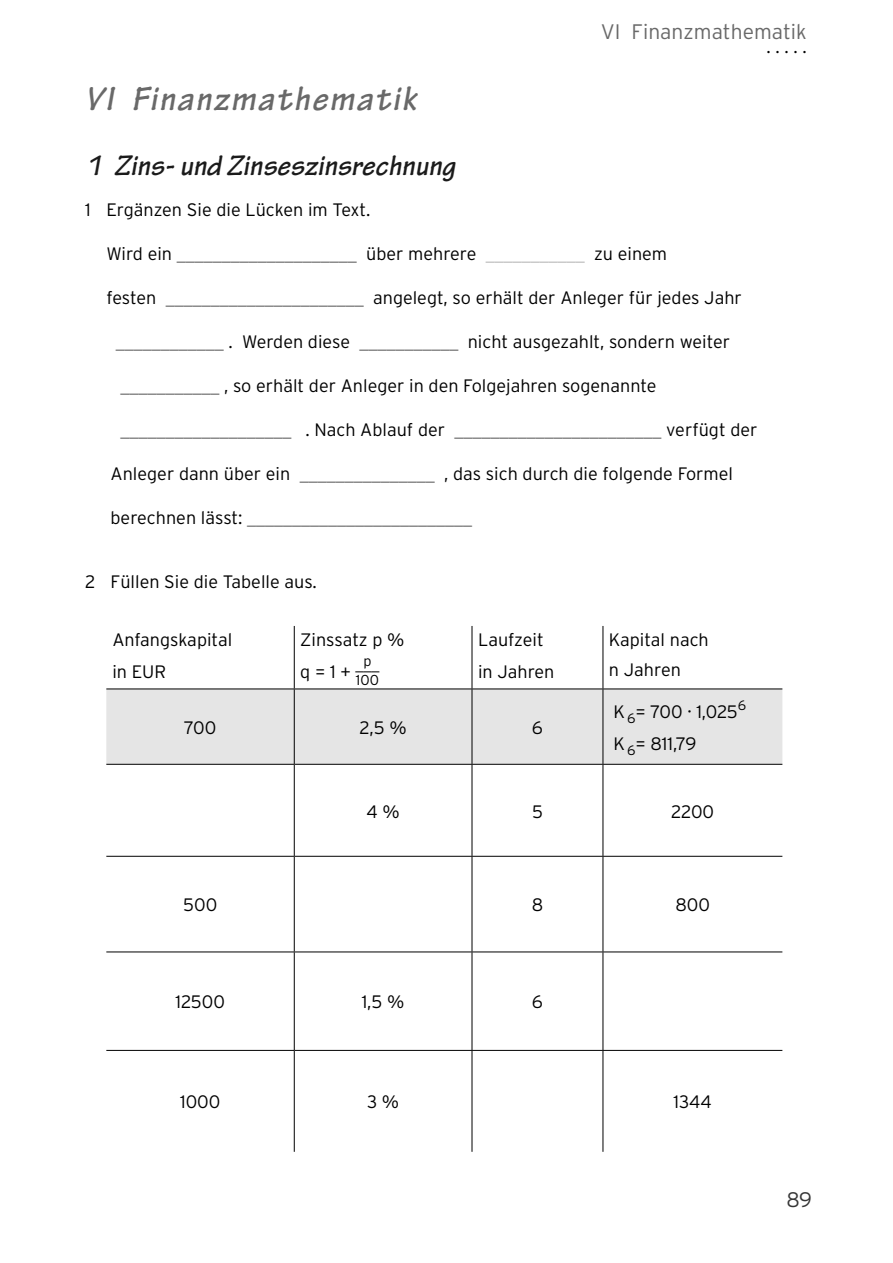
<style>
.page{position:relative;width:893px;height:1263px;background:#fff}
.page>*{position:absolute;margin:0;border:0;box-sizing:border-box;transform-origin:0 0}
.t1{font:italic 700 36px "Tekton Pro";letter-spacing:.06em;color:#696969}
.t2{font:italic 700 30px "Tekton Pro";letter-spacing:.01em;color:#1b1b1b}
.t3{font:300 21px "Interstate";color:#696969}
.t4{font:300 21px "Interstate";color:#363636}
.t5{font:300 18px/32px "Interstate";color:#000}
.t6{font:300 18px "Interstate";color:#696969}
.t7{font:300 18px/32px "Interstate";letter-spacing:-.02em;color:#000}
.t8{font:300 15.3px "Interstate";color:#000;scale:1.05 1}
.t9{font:300 14.4px "Interstate";color:#000}
.s1{color:#696969}
.s2{color:#bababa}
.s3{color:#000}
</style>
<div class="page">
<div style="left:106px;top:690px;width:676px;height:74px;background:#e5e5e5"></div>
<hr style="left:294px;top:626px;width:1px;height:63px;background:#000">
<hr style="left:472px;top:626px;width:1px;height:63px;background:#000">
<hr style="left:603px;top:626px;width:1px;height:63px;background:#000">
<hr style="left:106px;top:689px;width:188px;height:1px;background:#000">
<hr style="left:294px;top:689px;width:178px;height:1px;background:#000">
<hr style="left:294px;top:689px;width:1px;height:75px;background:#000">
<hr style="left:472px;top:689px;width:131px;height:1px;background:#000">
<hr style="left:472px;top:689px;width:1px;height:75px;background:#000">
<hr style="left:603px;top:689px;width:179px;height:1px;background:#000">
<hr style="left:603px;top:689px;width:1px;height:75px;background:#000">
<hr style="left:106px;top:764px;width:188px;height:1px;background:#000">
<hr style="left:294px;top:764px;width:178px;height:1px;background:#000">
<hr style="left:294px;top:765px;width:1px;height:91px;background:#000">
<hr style="left:472px;top:764px;width:131px;height:1px;background:#000">
<hr style="left:472px;top:765px;width:1px;height:91px;background:#000">
<hr style="left:603px;top:764px;width:179px;height:1px;background:#000">
<hr style="left:603px;top:765px;width:1px;height:91px;background:#000">
<hr style="left:106px;top:856px;width:188px;height:1px;background:#000">
<hr style="left:294px;top:856px;width:178px;height:1px;background:#000">
<hr style="left:294px;top:857px;width:1px;height:95px;background:#000">
<hr style="left:472px;top:856px;width:131px;height:1px;background:#000">
<hr style="left:472px;top:857px;width:1px;height:95px;background:#000">
<hr style="left:603px;top:856px;width:179px;height:1px;background:#000">
<hr style="left:603px;top:857px;width:1px;height:95px;background:#000">
<hr style="left:106px;top:952px;width:188px;height:1px;background:#000">
<hr style="left:294px;top:952px;width:178px;height:1px;background:#000">
<hr style="left:294px;top:952px;width:1px;height:98px;background:#000">
<hr style="left:472px;top:952px;width:131px;height:1px;background:#000">
<hr style="left:472px;top:952px;width:1px;height:98px;background:#000">
<hr style="left:603px;top:952px;width:179px;height:1px;background:#000">
<hr style="left:603px;top:952px;width:1px;height:98px;background:#000">
<hr style="left:106px;top:1050px;width:188px;height:1px;background:#000">
<hr style="left:294px;top:1050px;width:178px;height:1px;background:#000">
<hr style="left:294px;top:1051px;width:1px;height:101px;background:#000">
<hr style="left:472px;top:1050px;width:131px;height:1px;background:#000">
<hr style="left:472px;top:1051px;width:1px;height:101px;background:#000">
<hr style="left:603px;top:1050px;width:179px;height:1px;background:#000">
<hr style="left:603px;top:1051px;width:1px;height:101px;background:#000">
<h1 class="t1" style="left:85px;top:77px;width:333px">VI Finanzmathematik</h1>
<p class="t3" style="left:601px;top:20px;width:207px">VI Finanzmathematik</p>
<p class="t5" style="left:767px;top:30px;width:42px">. . . . .</p>
<h2 class="t2" style="left:85px;top:148px;width:372px">1 Zins- und Zinseszinsrechnung</h2>
<p class="t5" style="left:85px;top:193px;width:287px">1 Ergänzen Sie die Lücken im Text.</p>
<p class="t5" style="left:106px;top:237px;width:562px">Wird ein <span class="s1">____________________</span> über mehrere <span class="s2">___________</span> zu einem</p>
<p class="t5" style="left:106px;top:281px;width:637px">festen <span class="s1">______________________</span> angelegt, so erhält der Anleger für jedes Jahr</p>
<p class="t5" style="left:116px;top:325px;width:616px"><span class="s1">____________</span> . Werden diese <span class="s1">___________</span> nicht ausgezahlt, sondern weiter</p>
<p class="t5" style="left:120px;top:369px;width:538px"><span class="s1">___________</span> , so erhält der Anleger in den Folgejahren sogenannte</p>
<p class="t6" style="left:120px;top:419px;width:639px">___________________ <span class="s3">. Nach Ablauf der</span> _______________________ <span class="s3">verfügt der</span></p>
<p class="t5" style="left:111px;top:457px;width:624px">Anleger dann über ein <span class="s1">_______________</span> , das sich durch die folgende Formel</p>
<p class="t6" style="left:111px;top:507px;width:363px"><span class="s3">berechnen lässt:</span> _________________________</p>
<p class="t5" style="left:85px;top:565px;width:233px">2 Füllen Sie die Tabelle aus.</p>
<p class="t5" style="left:112px;top:624px;width:121px">Anfangskapital in EUR</p>
<p class="t5" style="left:300px;top:624px;width:106px">Zinssatz p % q = 1 +</p>
<p class="t8" style="left:355px;top:656px;width:24px"><sup>p</sup>___</p>
<p class="t9" style="left:356px;top:672px;width:24px">100</p>
<p class="t5" style="left:478px;top:624px;width:78px">Laufzeit in Jahren</p>
<p class="t5" style="left:609px;top:625px;width:101px;line-height:29px">Kapital nach n Jahren</p>
<p class="t5" style="left:184px;top:711px;width:34px">700</p>
<p class="t5" style="left:359px;top:711px;width:49px">2,5 %</p>
<p class="t5" style="left:532px;top:711px;width:13px">6</p>
<p class="t7" style="left:614px;top:695px;width:134px">K<sub>6</sub>= 700 · 1,025<sup>6<br></sup>K<sub>6</sub>= 811,79</p>
<p class="t5" style="left:367px;top:795px;width:35px">4 %</p>
<p class="t5" style="left:532px;top:795px;width:12px">5</p>
<p class="t5" style="left:671px;top:795px;width:44px">2200</p>
<p class="t5" style="left:183px;top:889px;width:36px">500</p>
<p class="t5" style="left:532px;top:889px;width:13px">8</p>
<p class="t5" style="left:675px;top:889px;width:36px">800</p>
<p class="t5" style="left:176px;top:986px;width:51px">12500</p>
<p class="t5" style="left:362px;top:986px;width:44px">1,5 %</p>
<p class="t5" style="left:532px;top:986px;width:13px">6</p>
<p class="t5" style="left:180px;top:1086px;width:42px">1000</p>
<p class="t5" style="left:367px;top:1086px;width:34px">3 %</p>
<p class="t5" style="left:674px;top:1086px;width:40px">1344</p>
<p class="t4" style="left:786px;top:1187px;width:27px">89</p>
</div>
